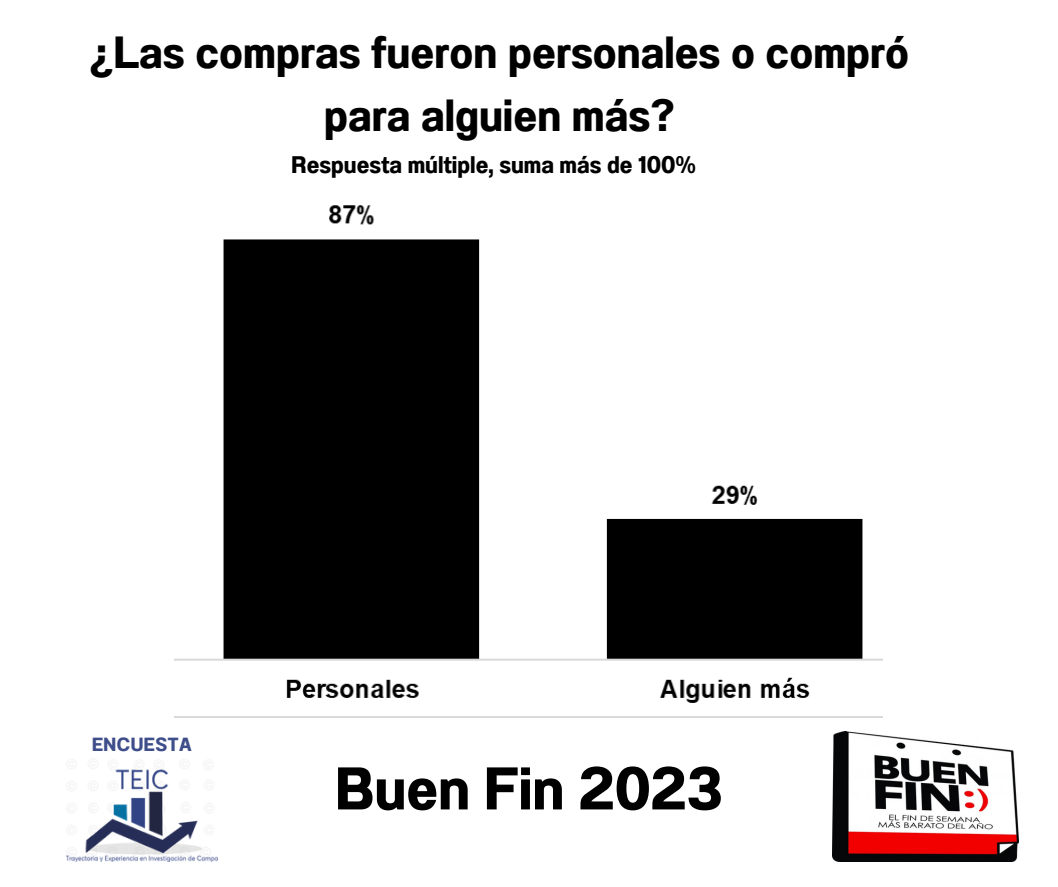
<style>
.page{position:relative;width:1058px;height:887px;background:#fff}
.page>*{position:absolute;margin:0;border:0;box-sizing:border-box;transform-origin:0 0}
.t1{font:60px "Anantason Bold Wd 87";color:#000}
.t2{font:45px/63px "Anantason Bold Wd 87";color:#000;text-align:center}
.t3{font:24px "Anantason Bold Wd 87";color:#000}
.t4{font:19.05px "Anantason Bold Wd 87";letter-spacing:.03em;color:#3e4e8a}
</style>
<div class="page">
<img style="left:66px;top:758px;width:151px;height:103px">
<img style="left:833px;top:731px;width:185px;height:130px">
<img style="left:175px;top:205px;width:707px;height:513px">
<p class="t2" style="left:90px;top:21px;width:821px">¿Las compras fueron personales o compró para alguien más?</p>
<p class="t3" style="left:291px;top:151px;width:406px">Respuesta múltiple, suma más de 100%</p>
<p class="t4" style="left:92px;top:733px;width:101px">ENCUESTA</p>
<p class="t1" style="left:335px;top:753px;width:388px">Buen Fin 2023</p>
</div>
